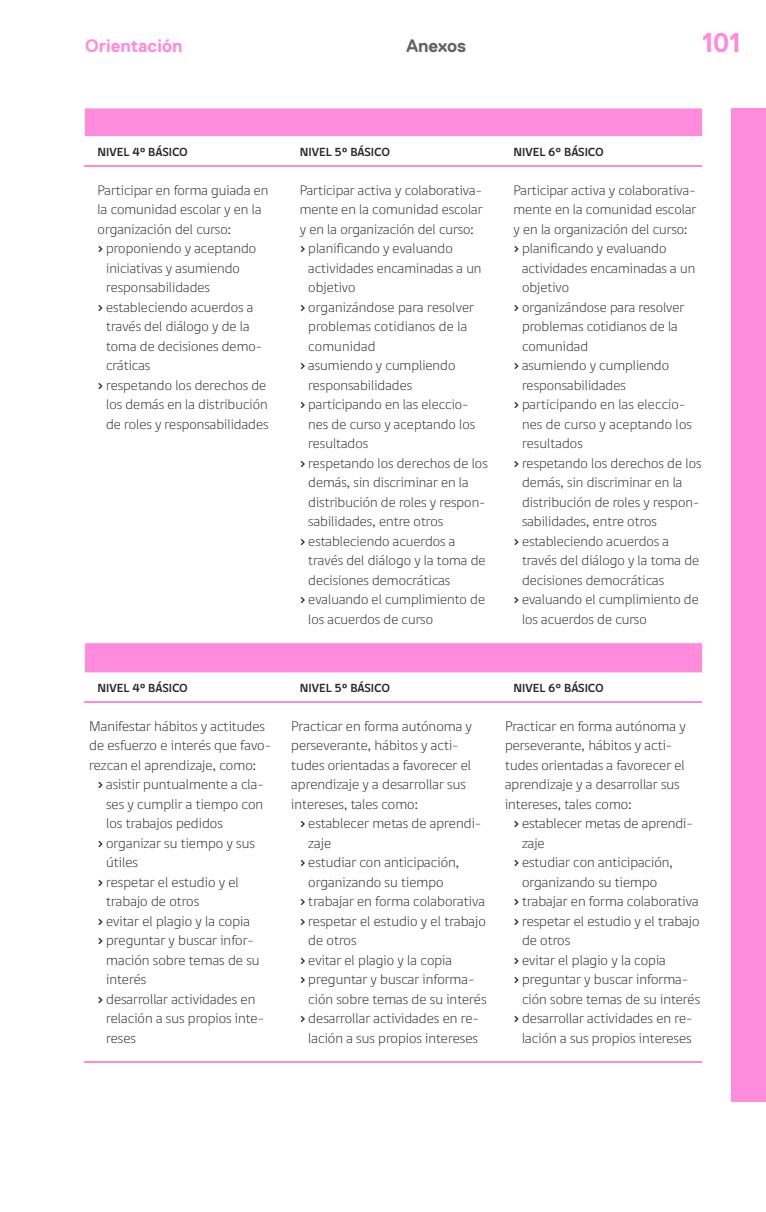
<style>
.page{position:relative;width:766px;height:1212px;background:#fff}
.page>*{position:absolute;margin:0;border:0;box-sizing:border-box;transform-origin:0 0}
.t1{font:700 27px "Replica Std";color:#fe8bdc}
.t2{font:700 18px "Replica Std";color:#fe8bdc}
.t3{font:700 18px "Replica Std";color:#636466}
.t4{font:14.25px "Dignathin";color:#292829}
.t5{font:14.1px/19.5px "Dignathin";color:#292829}
.t6{font:700 12px "Digna";color:#292829}
.s1{font-family:"Digna Picto"}
</style>
<div class="page">
<div style="left:731px;top:108px;width:34px;height:993px;background:#fe8bdc"></div>
<svg style="left:85px;top:108px;width:617px;height:564px"></svg>
<hr style="left:85px;top:165px;width:202px;height:1px;background:#fe8bdc">
<hr style="left:85px;top:701px;width:202px;height:1px;background:#fe8bdc">
<hr style="left:287px;top:165px;width:213px;height:1px;background:#fe8bdc">
<hr style="left:500px;top:165px;width:202px;height:1px;background:#fe8bdc">
<hr style="left:287px;top:701px;width:213px;height:1px;background:#fe8bdc">
<hr style="left:500px;top:701px;width:202px;height:1px;background:#fe8bdc">
<hr style="left:85px;top:1061px;width:202px;height:1px;background:#fe8bdc">
<hr style="left:287px;top:1061px;width:213px;height:1px;background:#fe8bdc">
<hr style="left:500px;top:1061px;width:202px;height:1px;background:#fe8bdc">
<p class="t2" style="left:85px;top:36px;width:99px">Orientación</p>
<p class="t3" style="left:406px;top:36px;width:61px">Anexos</p>
<h1 class="t1" style="left:702px;top:27px;width:40px">101</h1>
<p class="t6" style="left:98px;top:144px;width:92px">NIVEL 4º BÁSICO</p>
<p class="t6" style="left:300px;top:144px;width:92px">NIVEL 5º BÁSICO</p>
<p class="t6" style="left:513px;top:144px;width:92px">NIVEL 6º BÁSICO</p>
<p class="t5" style="left:98px;top:180px;width:172px">Participar en forma guiada en</p>
<p class="t5" style="left:98px;top:200px;width:165px">la comunidad escolar y en la</p>
<p class="t5" style="left:98px;top:219px;width:135px">organización del curso:</p>
<p class="t5" style="left:98px;top:239px;width:160px"><span class="s1">›</span> proponiendo y aceptando</p>
<p class="t5" style="left:106px;top:258px;width:135px">iniciativas y asumiendo</p>
<p class="t5" style="left:106px;top:278px;width:105px">responsabilidades</p>
<p class="t5" style="left:98px;top:297px;width:157px"><span class="s1">›</span> estableciendo acuerdos a</p>
<p class="t5" style="left:106px;top:317px;width:145px">través del diálogo y de la</p>
<p class="t5" style="left:106px;top:336px;width:157px">toma de decisiones demo-</p>
<p class="t5" style="left:106px;top:356px;width:46px">cráticas</p>
<p class="t5" style="left:98px;top:375px;width:170px"><span class="s1">›</span> respetando los derechos de</p>
<p class="t5" style="left:106px;top:395px;width:163px">los demás en la distribución</p>
<p class="t5" style="left:106px;top:414px;width:164px">de roles y responsabilidades</p>
<p class="t5" style="left:300px;top:180px;width:184px">Participar activa y colaborativa&shy;mente en la comunidad escolar y en la organización del curso: <span class="s1">›</span> planificando y evaluando</p>
<p class="t5" style="left:308px;top:258px;width:175px">actividades encaminadas a un</p>
<p class="t5" style="left:308px;top:278px;width:49px">objetivo</p>
<p class="t5" style="left:300px;top:297px;width:176px"><span class="s1">›</span> organizándose para resolver</p>
<p class="t5" style="left:308px;top:317px;width:160px">problemas cotidianos de la</p>
<p class="t5" style="left:308px;top:336px;width:69px">comunidad</p>
<p class="t5" style="left:300px;top:356px;width:157px"><span class="s1">›</span> asumiendo y cumpliendo</p>
<p class="t5" style="left:308px;top:375px;width:105px">responsabilidades</p>
<p class="t5" style="left:300px;top:395px;width:170px"><span class="s1">›</span> participando en las eleccio-</p>
<p class="t5" style="left:308px;top:414px;width:168px">nes de curso y aceptando los</p>
<p class="t5" style="left:308px;top:434px;width:61px">resultados</p>
<p class="t5" style="left:300px;top:453px;width:189px"><span class="s1">›</span> respetando los derechos de los</p>
<p class="t5" style="left:308px;top:473px;width:162px">demás, sin discriminar en la</p>
<p class="t5" style="left:308px;top:492px;width:179px">distribución de roles y respon-</p>
<p class="t5" style="left:308px;top:512px;width:136px">sabilidades, entre otros</p>
<p class="t5" style="left:300px;top:531px;width:157px"><span class="s1">›</span> estableciendo acuerdos a</p>
<p class="t5" style="left:308px;top:551px;width:179px">través del diálogo y la toma de</p>
<p class="t5" style="left:308px;top:570px;width:143px">decisiones democráticas</p>
<p class="t5" style="left:300px;top:590px;width:187px"><span class="s1">›</span> evaluando el cumplimiento de</p>
<p class="t5" style="left:308px;top:609px;width:126px">los acuerdos de curso</p>
<p class="t5" style="left:513px;top:180px;width:184px">Participar activa y colaborativa&shy;mente en la comunidad escolar y en la organización del curso: <span class="s1">›</span> planificando y evaluando</p>
<p class="t5" style="left:522px;top:258px;width:175px">actividades encaminadas a un</p>
<p class="t5" style="left:522px;top:278px;width:49px">objetivo</p>
<p class="t5" style="left:513px;top:297px;width:172px"><span class="s1">›</span> organizándose para resolver</p>
<p class="t5" style="left:522px;top:317px;width:157px">problemas cotidianos de la</p>
<p class="t5" style="left:522px;top:336px;width:68px">comunidad</p>
<p class="t5" style="left:513px;top:356px;width:157px"><span class="s1">›</span> asumiendo y cumpliendo</p>
<p class="t5" style="left:522px;top:375px;width:105px">responsabilidades</p>
<p class="t5" style="left:513px;top:395px;width:173px"><span class="s1">›</span> participando en las eleccio-</p>
<p class="t5" style="left:522px;top:414px;width:171px">nes de curso y aceptando los</p>
<p class="t5" style="left:522px;top:434px;width:62px">resultados</p>
<p class="t5" style="left:513px;top:453px;width:189px"><span class="s1">›</span> respetando los derechos de los</p>
<p class="t5" style="left:522px;top:473px;width:162px">demás, sin discriminar en la</p>
<p class="t5" style="left:522px;top:492px;width:179px">distribución de roles y respon-</p>
<p class="t5" style="left:522px;top:512px;width:136px">sabilidades, entre otros</p>
<p class="t5" style="left:513px;top:531px;width:157px"><span class="s1">›</span> estableciendo acuerdos a</p>
<p class="t5" style="left:522px;top:551px;width:179px">través del diálogo y la toma de</p>
<p class="t5" style="left:522px;top:570px;width:143px">decisiones democráticas</p>
<p class="t5" style="left:513px;top:590px;width:187px"><span class="s1">›</span> evaluando el cumplimiento de</p>
<p class="t5" style="left:522px;top:609px;width:126px">los acuerdos de curso</p>
<p class="t6" style="left:98px;top:680px;width:92px">NIVEL 4º BÁSICO</p>
<p class="t6" style="left:300px;top:680px;width:92px">NIVEL 5º BÁSICO</p>
<p class="t6" style="left:513px;top:680px;width:92px">NIVEL 6º BÁSICO</p>
<p class="t4" style="left:89px;top:718px;width:177px">Manifestar hábitos y actitudes</p>
<p class="t4" style="left:89px;top:737px;width:183px">de esfuerzo e interés que favo-</p>
<p class="t4" style="left:89px;top:756px;width:168px">rezcan el aprendizaje, como:</p>
<p class="t4" style="left:98px;top:776px;width:168px"><span class="s1">›</span> asistir puntualmente a cla-</p>
<p class="t4" style="left:106px;top:795px;width:158px">ses y cumplir a tiempo con</p>
<p class="t4" style="left:106px;top:815px;width:118px">los trabajos pedidos</p>
<p class="t4" style="left:98px;top:834px;width:159px"><span class="s1">›</span> organizar su tiempo y sus</p>
<p class="t4" style="left:106px;top:854px;width:33px">útiles</p>
<p class="t4" style="left:98px;top:873px;width:143px"><span class="s1">›</span> respetar el estudio y el</p>
<p class="t4" style="left:106px;top:893px;width:95px">trabajo de otros</p>
<p class="t4" style="left:98px;top:912px;width:154px"><span class="s1">›</span> evitar el plagio y la copia</p>
<p class="t4" style="left:98px;top:932px;width:158px"><span class="s1">›</span> preguntar y buscar infor-</p>
<p class="t4" style="left:106px;top:951px;width:155px">mación sobre temas de su</p>
<p class="t4" style="left:106px;top:971px;width:42px">interés</p>
<p class="t4" style="left:98px;top:990px;width:159px"><span class="s1">›</span> desarrollar actividades en</p>
<p class="t4" style="left:106px;top:1010px;width:159px">relación a sus propios inte-</p>
<p class="t4" style="left:106px;top:1029px;width:31px">reses</p>
<p class="t4" style="left:505px;top:717px;width:182px">Practicar en forma autónoma y</p>
<p class="t4" style="left:505px;top:737px;width:169px">perseverante, hábitos y acti-</p>
<p class="t4" style="left:505px;top:756px;width:181px">tudes orientadas a favorecer el</p>
<p class="t4" style="left:505px;top:776px;width:176px">aprendizaje y a desarrollar sus</p>
<p class="t4" style="left:505px;top:795px;width:128px">intereses, tales como:</p>
<p class="t4" style="left:513px;top:815px;width:181px"><span class="s1">›</span> establecer metas de aprendi-</p>
<p class="t4" style="left:522px;top:834px;width:24px">zaje</p>
<p class="t4" style="left:513px;top:854px;width:161px"><span class="s1">›</span> estudiar con anticipación,</p>
<p class="t4" style="left:522px;top:873px;width:137px">organizando su tiempo</p>
<p class="t4" style="left:513px;top:893px;width:187px"><span class="s1">›</span> trabajar en forma colaborativa</p>
<p class="t4" style="left:513px;top:912px;width:187px"><span class="s1">›</span> respetar el estudio y el trabajo</p>
<p class="t4" style="left:522px;top:932px;width:50px">de otros</p>
<p class="t4" style="left:513px;top:951px;width:154px"><span class="s1">›</span> evitar el plagio y la copia</p>
<p class="t4" style="left:513px;top:971px;width:176px"><span class="s1">›</span> preguntar y buscar informa-</p>
<p class="t4" style="left:522px;top:990px;width:180px">ción sobre temas de su interés</p>
<p class="t4" style="left:513px;top:1010px;width:181px"><span class="s1">›</span> desarrollar actividades en re-</p>
<p class="t4" style="left:522px;top:1029px;width:171px">lación a sus propios intereses</p>
<p class="t4" style="left:291px;top:717px;width:182px">Practicar en forma autónoma y</p>
<p class="t4" style="left:291px;top:737px;width:169px">perseverante, hábitos y acti-</p>
<p class="t4" style="left:291px;top:756px;width:181px">tudes orientadas a favorecer el</p>
<p class="t4" style="left:291px;top:776px;width:176px">aprendizaje y a desarrollar sus</p>
<p class="t4" style="left:291px;top:795px;width:128px">intereses, tales como:</p>
<p class="t4" style="left:300px;top:815px;width:183px"><span class="s1">›</span> establecer metas de aprendi-</p>
<p class="t4" style="left:308px;top:834px;width:24px">zaje</p>
<p class="t4" style="left:300px;top:854px;width:161px"><span class="s1">›</span> estudiar con anticipación,</p>
<p class="t4" style="left:308px;top:873px;width:137px">organizando su tiempo</p>
<p class="t4" style="left:300px;top:893px;width:187px"><span class="s1">›</span> trabajar en forma colaborativa</p>
<p class="t4" style="left:300px;top:912px;width:187px"><span class="s1">›</span> respetar el estudio y el trabajo</p>
<p class="t4" style="left:308px;top:932px;width:50px">de otros</p>
<p class="t4" style="left:300px;top:951px;width:154px"><span class="s1">›</span> evitar el plagio y la copia</p>
<p class="t4" style="left:300px;top:971px;width:176px"><span class="s1">›</span> preguntar y buscar informa-</p>
<p class="t4" style="left:308px;top:990px;width:180px">ción sobre temas de su interés</p>
<p class="t4" style="left:300px;top:1010px;width:181px"><span class="s1">›</span> desarrollar actividades en re-</p>
<p class="t4" style="left:308px;top:1029px;width:171px">lación a sus propios intereses</p>
</div>
